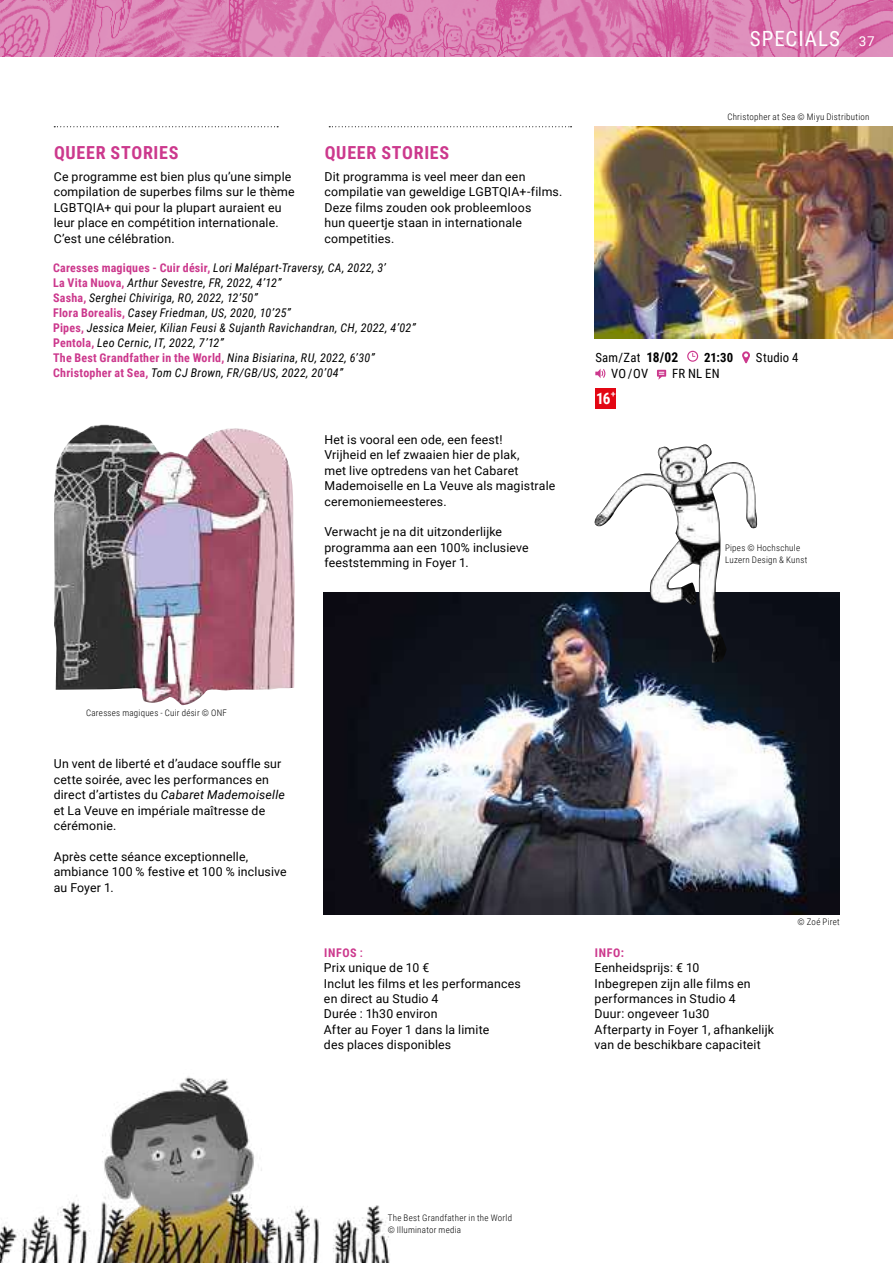
<style>
.page{position:relative;width:893px;height:1263px;background:#fff}
.page>*{position:absolute;margin:0;border:0;box-sizing:border-box;transform-origin:0 0}
.t1{font:21px "Roboto Condensed";letter-spacing:.05em;color:#fff}
.t2{font:700 18px "Roboto Condensed";letter-spacing:.04em;color:#cc398d}
.t3{font:700 15.75px "Roboto Condensed";color:#fff}
.t4{font:12.75px "Roboto Condensed";letter-spacing:.02em;color:#000}
.t5{font:700 12.75px "Roboto Condensed";color:#000}
.t6{font:12.3px/15.5px "Roboto";letter-spacing:.015em;color:#000}
.t7{font:italic 12px/15px "Roboto Condensed";letter-spacing:.025em;color:#000}
.t8{font:700 12px "Roboto Condensed";letter-spacing:.055em;color:#cc398d}
.t9{font:300 9px/11.2px "Roboto Condensed";letter-spacing:.03em;color:#000}
.t10{font:500 8.7px "Roboto";color:#fff}
.s1{font-weight:700;font-style:normal;color:#cc398d}
.s2{font-family:"Roboto";font-size:13.5px}
.s3{font-weight:700;font-size:13.5px}
.s4{font-style:italic}
.s5{font-family:"Roboto";font-weight:500}
</style>
<div class="page">
<img style="left:1px;top:0;width:892px;height:56px">
<img style="left:324px;top:592px;width:516px;height:323px">
<img style="left:0;top:0;width:1px;height:56px">
<div style="left:596px;top:388px;width:20px;height:20px;background:#e30613"></div>
<div style="left:687px;top:351px;width:11px;height:11px;border:1px solid #cc398d;border-radius:50%"></div>
<svg style="left:692px;top:353px;width:4px;height:4px"></svg>
<svg style="left:742px;top:351px;width:8px;height:12px"></svg>
<svg style="left:595px;top:369px;width:10px;height:9px"></svg>
<svg style="left:657px;top:370px;width:9px;height:10px"></svg>
<img style="left:595px;top:127px;width:298px;height:212px">
<svg style="left:329px;top:126px;width:243px;height:1px"></svg>
<svg style="left:54px;top:126px;width:224px;height:1px"></svg>
<img style="left:54px;top:424px;width:241px;height:281px">
<img style="left:593px;top:444px;width:165px;height:219px">
<img style="left:0;top:1076px;width:390px;height:187px">
<h2 class="t2" style="left:54px;top:140px;width:126px">QUEER STORIES</h2>
<p class="t6" style="left:54px;top:168px;width:243px">Ce programme est bien plus qu’une simple compilation de superbes films sur le thème LGBTQIA+ qui pour la plupart auraient eu leur place en compétition internationale.<br>C’est une célébration.</p>
<h2 class="t2" style="left:325px;top:140px;width:126px">QUEER STORIES</h2>
<p class="t6" style="left:324px;top:168px;width:239px">Dit programma is veel meer dan een compilatie van geweldige LGBTQIA+-films.<br>Deze films zouden ook probleemloos<br>hun queertje staan in internationale competities.</p>
<p class="t7" style="left:53px;top:260px;width:364px"><span class="s1">Caresses magiques - Cuir désir,</span> Lori Malépart-Traversy, CA, 2022, 3’<br><span class="s1">La Vita Nuova,</span> Arthur Sevestre, FR, 2022, 4’12”<br><span class="s1">Sasha,</span> Serghei Chiviriga, RO, 2022, 12’50”<br><span class="s1">Flora Borealis,</span> Casey Friedman, US, 2020, 10’25”<br><span class="s1">Pipes,</span> Jessica Meier, Kilian Feusi &amp; Sujanth Ravichandran, CH, 2022, 4’02” <span class="s1">Pentola,</span> Leo Cernic, IT, 2022, 7’12”<br><span class="s1">The Best Grandfather in the World,</span> Nina Bisiarina, RU, 2022, 6’30” <span class="s1">Christopher at Sea,</span> Tom CJ Brown, FR/GB/US, 2022, 20’04”</p>
<p class="t6" style="left:324px;top:431px;width:233px">Het is vooral een ode, een feest!<br>Vrijheid en lef zwaaien hier de plak,<br>met live optredens van het Cabaret Mademoiselle en La Veuve als magistrale ceremoniemeesteres.</p>
<p class="t6" style="left:324px;top:524px;width:206px">Verwacht je na dit uitzonderlijke programma aan een 100% inclusieve feeststemming in Foyer 1.</p>
<h1 class="t1" style="left:750px;top:23px;width:126px">SPECIALS <span class="s2">37</span></h1>
<p class="t9" style="left:727px;top:111px;width:144px">Christopher at Sea © Miyu Distribution</p>
<p class="t4" style="left:595px;top:348px;width:84px">Sam/Zat <span class="s3">18/02</span></p>
<p class="t5" style="left:704px;top:348px;width:30px">21:30</p>
<p class="t4" style="left:756px;top:348px;width:44px">Studio 4</p>
<p class="t4" style="left:611px;top:365px;width:38px">VO / OV</p>
<p class="t4" style="left:672px;top:365px;width:49px">FR NL EN</p>
<p class="t3" style="left:596px;top:388px;width:16px">16</p>
<p class="t10" style="left:611px;top:388px;width:6px">+</p>
<p class="t9" style="left:725px;top:542px;width:84px">Pipes © Hochschule<br>Luzern Design &amp; Kunst</p>
<p class="t9" style="left:86px;top:707px;width:142px">Caresses magiques - Cuir désir © ONF</p>
<p class="t6" style="left:54px;top:756px;width:233px">Un vent de liberté et d’audace souffle sur cette soirée, avec les performances en direct d’artistes du <span class="s4">Cabaret Mademoiselle </span>et La Veuve en impériale maîtresse de cérémonie.</p>
<p class="t6" style="left:54px;top:848px;width:235px">Après cette séance exceptionnelle, ambiance 100 % festive et 100 % inclusive au Foyer 1.</p>
<p class="t8" style="left:324px;top:944px;width:40px">INFOS <span class="s5">:</span></p>
<p class="t6" style="left:324px;top:959px;width:198px">Prix unique de 10 €<br>Inclut les films et les performances en direct au Studio 4<br>Durée : 1h30 environ<br>After au Foyer 1 dans la limite<br>des places disponibles</p>
<p class="t8" style="left:595px;top:944px;width:31px">INFO:</p>
<p class="t6" style="left:595px;top:959px;width:181px">Eenheidsprijs: € 10<br>Inbegrepen zijn alle films en performances in Studio 4<br>Duur: ongeveer 1u30<br>Afterparty in Foyer 1, afhankelijk van de beschikbare capaciteit</p>
<p class="t9" style="left:797px;top:916px;width:44px">© Zoé Piret</p>
<p class="t9" style="left:388px;top:1212px;width:126px">The Best Grandfather in the World © Illuminator media</p>
</div>
